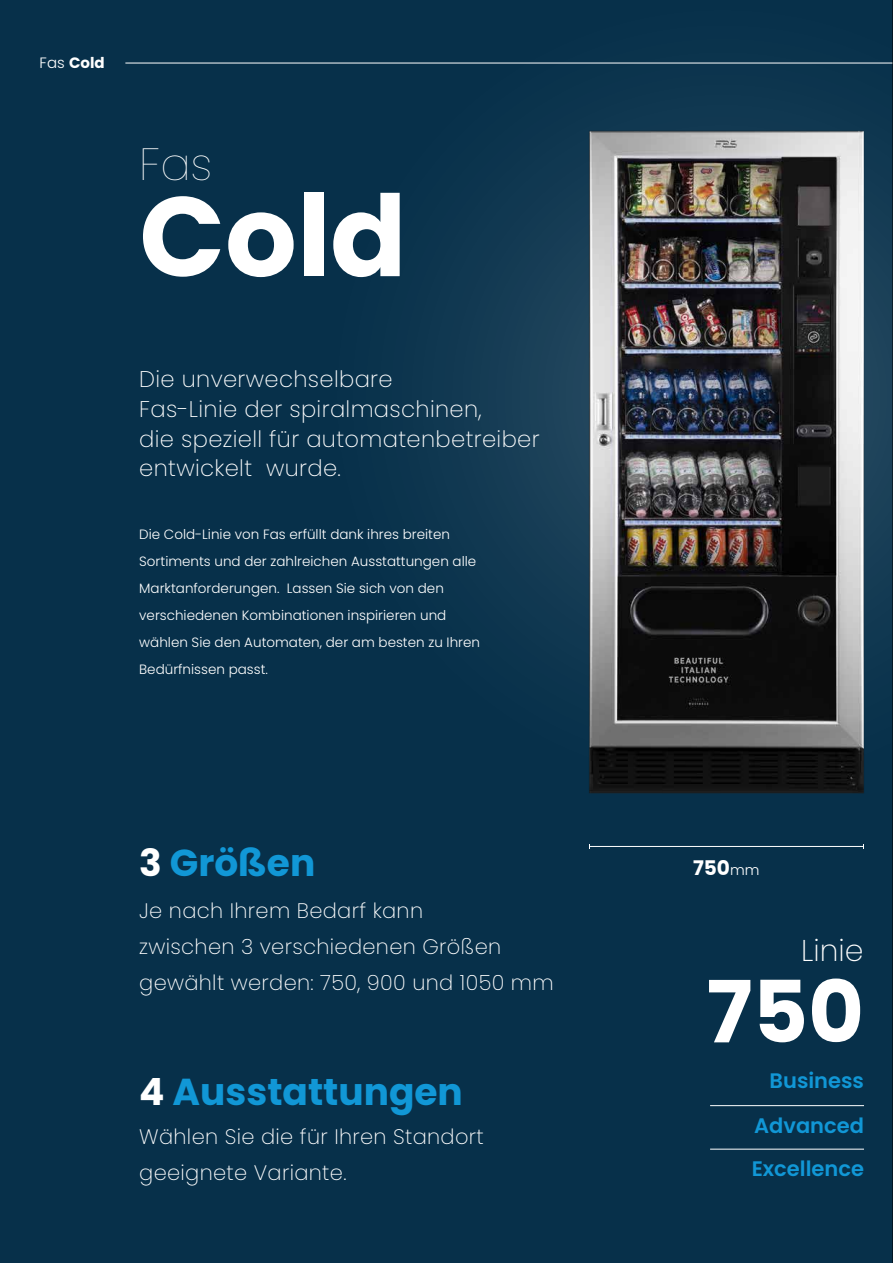
<style>
.page{position:relative;width:893px;height:1263px;background:#07304a}
.page>*{position:absolute;margin:0;border:0;box-sizing:border-box;transform-origin:0 0}
.t1{font:700 112.65px "Poppins";color:#fff}
.t2{font:700 85.65px "Poppins";color:#fff}
.t3{font:100 45px "Poppins";color:#fff}
.t4{font:700 37.5px "Poppins";color:#1197d6}
.t5{font:200 30px "Poppins";color:#fff}
.t6{font:200 22.65px/29.7px "Poppins";letter-spacing:.015em;color:#fff}
.t7{font:200 21px/36px "Poppins";letter-spacing:.015em;color:#fff}
.t8{font:600 21px/44.7px "Poppins";color:#1197d6;text-align:right}
.t9{font:700 20.1px "Poppins";color:#fff}
.t10{font:700 15px "Poppins";color:#fff}
.t11{font:300 13.5px/27px "Poppins";color:#fff}
.s1{font-weight:300}
.s2{color:#fff}
.s3{font-weight:300;font-size:14.4px}
</style>
<div class="page">
<hr style="left:125px;top:63px;width:768px;height:1px;background:#fff">
<img style="left:452px;top:125px;width:440px;height:669px">
<hr style="left:589px;top:846px;width:274px;height:1px;background:#fff">
<hr style="left:710px;top:1105px;width:154px;height:1px;background:#fff">
<hr style="left:710px;top:1149px;width:154px;height:1px;background:#fff">
<hr style="left:892px;top:0;width:1px;height:1263px;background:#000">
<p class="t10" style="left:40px;top:54px;width:67px"><span class="s1">Fas</span> Cold</p>
<h3 class="t3" style="left:139px;top:138px;width:75px">Fas</h3>
<h1 class="t1" style="left:139px;top:171px;width:269px">Cold</h1>
<h3 class="t6" style="left:139px;top:365px;width:402px">Die unverwechselbare<br>Fas-Linie der spiralmaschinen,<br>die speziell für automatenbetreiber entwickelt wurde.</h3>
<p class="t11" style="left:139px;top:521px;width:342px">Die Cold-Linie von Fas erfüllt dank ihres breiten Sortiments und der zahlreichen Ausstattungen alle Marktanforderungen. Lassen Sie sich von den verschiedenen Kombinationen inspirieren und wählen Sie den Automaten, der am besten zu Ihren Bedürfnissen passt.</p>
<h3 class="t4" style="left:139px;top:841px;width:178px"><span class="s2">3</span> Größen</h3>
<h3 class="t7" style="left:139px;top:893px;width:416px">Je nach Ihrem Bedarf kann<br>zwischen 3 verschiedenen Größen gewählt werden: 750, 900 und 1050 mm</h3>
<h3 class="t4" style="left:139px;top:1070px;width:325px"><span class="s2">4</span> Ausstattungen</h3>
<h3 class="t7" style="left:139px;top:1118px;width:346px">Wählen Sie die für Ihren Standort geeignete Variante.</h3>
<h3 class="t9" style="left:693px;top:857px;width:68px">750<span class="s3">mm</span></h3>
<h3 class="t5" style="left:801px;top:933px;width:64px">Linie</h3>
<h2 class="t2" style="left:707px;top:963px;width:159px">750</h2>
<h3 class="t8" style="left:754px;top:1059px;width:111px">Business<br>Advanced</h3>
<h3 class="t8" style="left:752px;top:1146px;width:114px">Excellence</h3>
</div>
